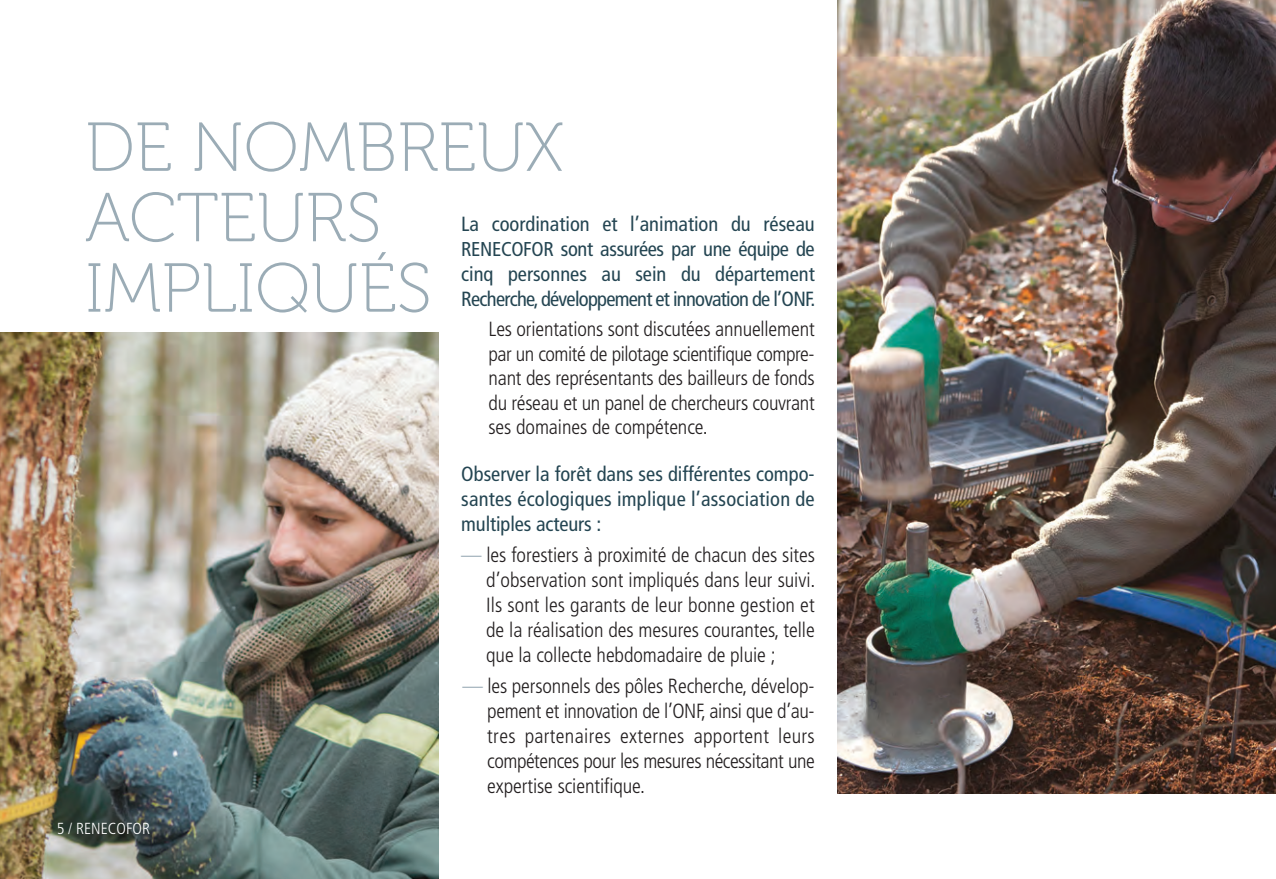
<style>
.page{position:relative;width:1276px;height:879px;background:#fff}
.page>*{position:absolute;margin:0;border:0;box-sizing:border-box;transform-origin:0 0}
.t1{font:69.2px/70.4px "Museo 100";color:#9bacb6}
.t2{font:300 condensed 20.4px/25px "Frutiger LT Std";letter-spacing:-.005em;color:#231f20;text-align:justify}
.t3{font:condensed 20.4px/25px "Frutiger LT Std";letter-spacing:-.005em;color:#244552;text-align:justify}
.t4{font:300 condensed 16px "Frutiger LT Std";color:#fff}
.s1{font-size:20px}
.s2{color:#9bacb6}
</style>
<div class="page">
<img style="left:0;top:332px;width:438px;height:547px">
<img style="left:837px;top:0;width:439px;height:794px">
<h1 class="t1" style="left:85px;top:118px;width:480px">DE NOMBREUX<br>ACTEURS<br>IMPLIQUÉS</h1>
<p class="t3" style="left:461px;top:213px;width:356px">La coordination et l’animation du réseau <span class="s1">RENECOFOR</span> sont assurées par une équipe de cinq personnes au sein du département Recherche, développement et innovation de l’ONF.</p>
<p class="t2" style="left:488px;top:319px;width:328px;line-height:24.4px">Les orientations sont discutées annuel lement par un comité de pilotage scientifique compre&shy;nant des représentants des bailleurs de fonds du réseau et un panel de chercheurs couvrant ses domaines de compétence.</p>
<p class="t3" style="left:461px;top:463px;width:355px">Observer la forêt dans ses différentes compo&shy;santes écologiques implique l’association de multiples acteurs :</p>
<p class="t2" style="left:486px;top:544px;width:331px;text-indent:-25px"><span class="s2">—</span> les forestiers à proximité de chacun des sites d’observation sont impliqués dans leur suivi.<br>Ils sont les garants de leur bonne gestion et de la réalisation des mesures courantes, telle que la collecte hebdomadaire de pluie ;</p>
<p class="t2" style="left:487px;top:675px;width:329px;text-indent:-25px"><span class="s2">—</span> les personnels des pôles Recherche, dévelop&shy;pement et innovation de l’ONF, ainsi que d’au&shy;tres partenaires externes apportent leurs compétences pour les mesures nécessitant une expertise scientifique.</p>
<p class="t4" style="left:57px;top:822px;width:95px">5 / RENECOFOR</p>
</div>
